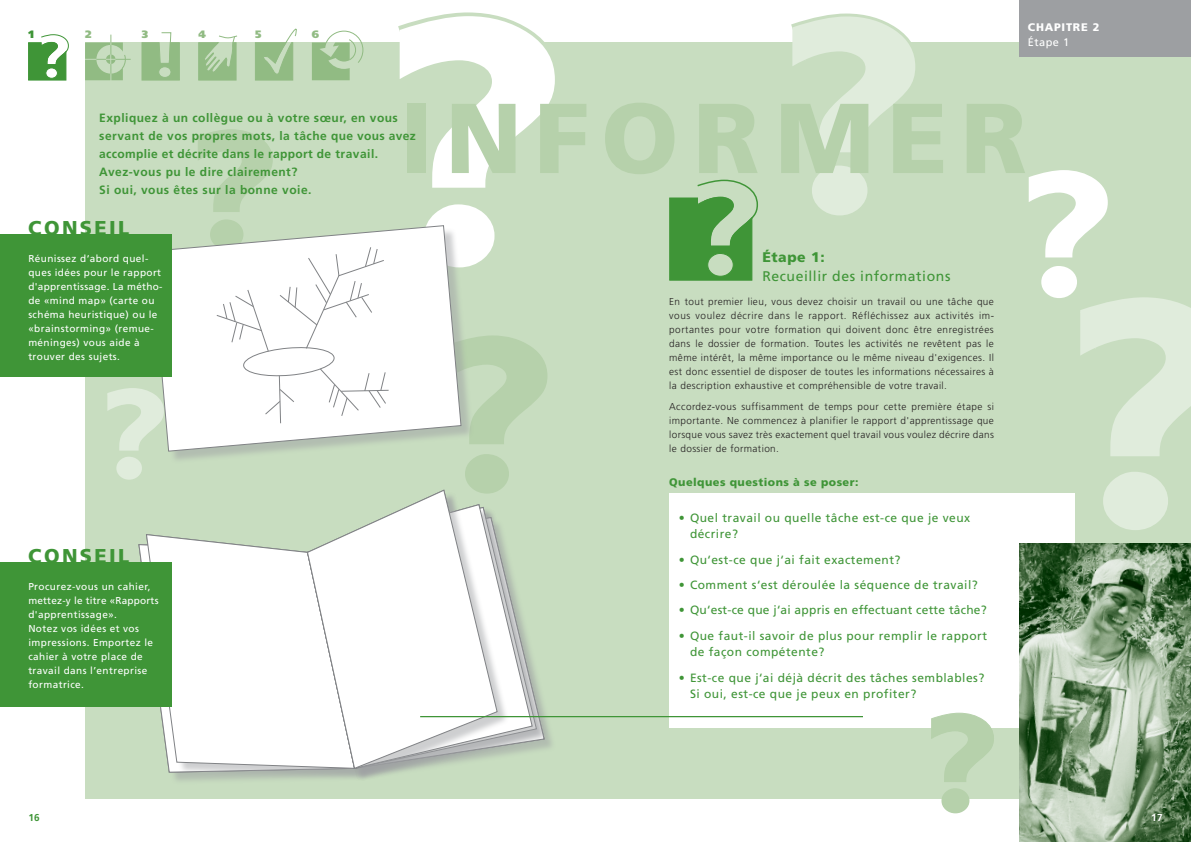
<style>
.page{position:relative;width:1191px;height:842px;background:#fff}
.page>*{position:absolute;margin:0;border:0;box-sizing:border-box;transform-origin:0 0}
.t1{font:900 99.1px "Frutiger";letter-spacing:.125em;color:#b6d1ab}
.t2{font:900 20px "Frutiger";letter-spacing:.12em;color:#3f9537}
.t3{font:14px "Frutiger";letter-spacing:.04em;color:#3f9537}
.t4{font:900 14px "Frutiger";letter-spacing:.04em;color:#3f9537}
.t5{font:12px/16.8px "Frutiger";letter-spacing:.04em;color:#3f9537}
.t6{font:700 12px/18px "Frutiger";letter-spacing:.04em;color:#3f9537}
.t7{font:12px "Frutiger";letter-spacing:.02em;color:#3f9537}
.t8{font:900 11px "Frutiger";letter-spacing:.04em;color:#3f9537}
.t9{font:900 11px "Frutiger";letter-spacing:.07em;color:#fff}
.t10{font:11px "Frutiger";letter-spacing:.04em;color:#fff}
.t11{font:900 10.7px "Frutiger";color:#91bb83}
.t12{font:900 10.7px "Frutiger";color:#3f9537}
.t13{font:300 10px/14px "Frutiger";letter-spacing:.04em;color:#231f20;text-align:justify}
.t14{font:10px/14px "Frutiger";letter-spacing:.04em;color:#fff}
.t15{font:700 10px "Frutiger";color:#3f9537}
.t16{font:700 10px "Frutiger";color:#fff}
</style>
<div class="page">
<div style="left:85px;top:43px;width:1106px;height:756px;background:#c8ddc0"></div>
<div style="left:669px;top:494px;width:405px;height:234px;background:#fff"></div>
<svg style="left:465px;top:454px;width:44px;height:35px"></svg>
<svg style="left:780px;top:13px;width:145px;height:203px"></svg>
<svg style="left:1021px;top:170px;width:170px;height:363px"></svg>
<div style="left:1019px;top:0;width:172px;height:57px;background:#9d9fa2"></div>
<svg style="left:669px;top:179px;width:89px;height:102px"></svg>
<svg style="left:931px;top:712px;width:63px;height:102px"></svg>
<div style="left:148px;top:536px;width:219px;height:245px;background:#9d9fa2;opacity:.5"></div>
<svg style="left:146px;top:534px;width:160px;height:235px;background:#f7f9f6"></svg>
<div style="left:309px;top:506px;width:235px;height:275px;background:#9d9fa2;opacity:.5"></div>
<svg style="left:509px;top:506px;width:24px;height:263px"></svg>
<div style="left:309px;top:492px;width:200px;height:289px;background:#9d9fa2;opacity:.5"></div>
<svg style="left:306px;top:489px;width:192px;height:280px;background:#f0f3ef"></svg>
<svg style="left:107px;top:388px;width:43px;height:92px"></svg>
<div style="left:0;top:562px;width:171px;height:144px;background:#3f9537"></div>
<svg style="left:28px;top:34px;width:41px;height:46px"></svg>
<svg style="left:85px;top:35px;width:46px;height:45px"></svg>
<svg style="left:142px;top:32px;width:38px;height:48px"></svg>
<div style="left:153px;top:227px;width:320px;height:237px;background:#9d9fa2;opacity:.5"></div>
<svg style="left:150px;top:227px;width:312px;height:225px"></svg>
<div style="left:0;top:234px;width:171px;height:143px;background:#3f9537"></div>
<svg style="left:197px;top:12px;width:370px;height:433px"></svg>
<hr style="left:420px;top:716px;width:443px;height:1px;background:#3f9537">
<img style="left:1019px;top:543px;width:172px;height:299px">
<p class="t12" style="left:28px;top:28px;width:7px">1</p>
<p class="t11" style="left:85px;top:28px;width:8px">2</p>
<p class="t11" style="left:142px;top:28px;width:8px">3</p>
<p class="t11" style="left:198px;top:28px;width:9px">4</p>
<p class="t11" style="left:255px;top:28px;width:8px">5</p>
<p class="t11" style="left:312px;top:28px;width:9px">6</p>
<p class="t9" style="left:1028px;top:21px;width:73px">CHAPITRE 2</p>
<p class="t10" style="left:1028px;top:36px;width:43px">Étape 1</p>
<h1 class="t1" style="left:400px;top:78px;width:554px">Informer</h1>
<p class="t6" style="left:99px;top:109px;width:318px">Expliquez à un collègue ou à votre sœur, en vous servant de vos propres mots, la tâche que vous avez accomplie et décrite dans le rapport de travail.<br>Avez-vous pu le dire clairement?<br>Si oui, vous êtes sur la bonne voie.</p>
<h2 class="t2" style="left:28px;top:216px;width:103px">CONSEIL</h2>
<p class="t14" style="left:28px;top:251px;width:136px">Réunissez d‘abord quel&shy;ques idées pour le rapport d'apprentissage. La métho&shy;de «mind map» (carte ou schéma heuristique) ou le «brainstorming» (remue&shy;méninges) vous aide à trouver des sujets.</p>
<h2 class="t2" style="left:28px;top:544px;width:103px">CONSEIL</h2>
<p class="t14" style="left:28px;top:579px;width:132px">Procurez-vous un cahier, mettez-y le titre «Rapports d'apprentissage».<br>Notez vos idées et vos impressions. Emportez le cahier à votre place de travail dans l’entreprise formatrice.</p>
<h3 class="t4" style="left:762px;top:248px;width:64px">Étape 1:</h3>
<h3 class="t3" style="left:762px;top:268px;width:190px">Recueillir des informations</h3>
<p class="t13" style="left:669px;top:295px;width:326px">En tout premier lieu, vous devez choisir un travail ou une tâche que vous voulez décrire dans le rapport. Réfléchissez aux activités im&shy;portantes pour votre formation qui doivent donc être enregistrées dans le dossier de formation. Toutes les activités ne revêtent pas le même intérêt, la même importance ou le même niveau d'exigences. Il est donc essentiel de disposer de toutes les informations nécessaires à la description exhaustive et compréhensible de votre travail.</p>
<p class="t13" style="left:669px;top:400px;width:326px">Accordez-vous suffisamment de temps pour cette première étape si importante. Ne commencez à planifier le rapport d'apprentissage que lorsque vous savez très exactement quel travail vous voulez décrire dans le dossier de formation.</p>
<p class="t8" style="left:669px;top:475px;width:191px">Quelques questions à se poser:</p>
<p class="t5" style="left:690px;top:509px;width:282px;text-indent:-11px">• Quel travail ou quelle tâche est-ce que je veux décrire?</p>
<p class="t5" style="left:678px;top:551px;width:223px">• Qu‘est-ce que j‘ai fait exactement?</p>
<p class="t5" style="left:678px;top:576px;width:301px">• Comment s‘est déroulée la séquence de travail?</p>
<p class="t7" style="left:678px;top:603px;width:310px">• Qu‘est-ce que j‘ai appris en effectuant cette tâche?</p>
<p class="t5" style="left:690px;top:627px;width:298px;text-indent:-11px">• Que faut-il savoir de plus pour remplir le rapport de façon compétente?</p>
<p class="t5" style="left:690px;top:669px;width:296px;text-indent:-11px">• Est-ce que j‘ai déjà décrit des tâches semblables?<br>Si oui, est-ce que je peux en profiter?</p>
<p class="t15" style="left:28px;top:812px;width:13px">16</p>
<p class="t16" style="left:1151px;top:812px;width:13px">17</p>
</div>
